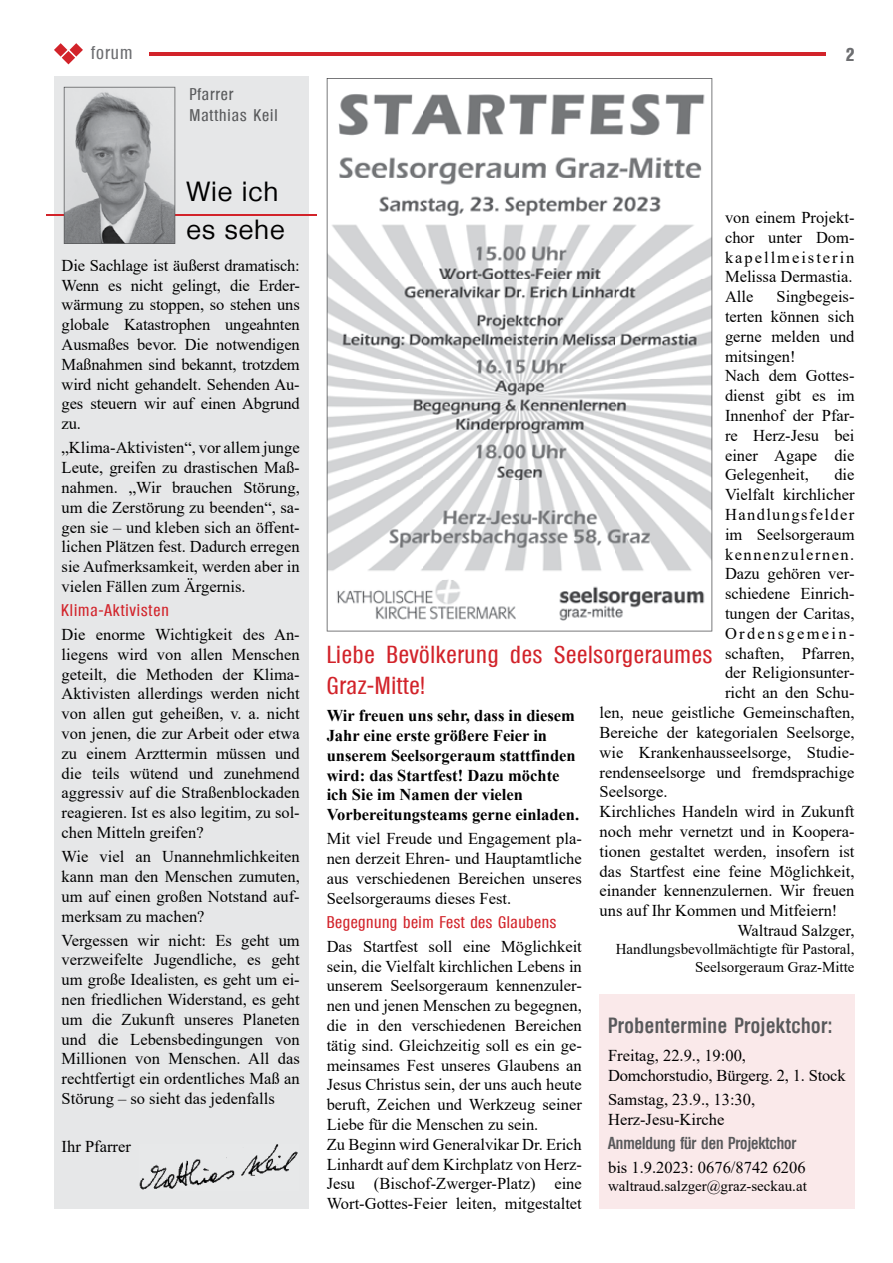
<style>
.page{position:relative;width:893px;height:1263px;background:#fff}
.page>*{position:absolute;margin:0;border:0;box-sizing:border-box;transform-origin:0 0}
.t1{font:500 27px/37.5px "Olympia";letter-spacing:.03em;color:#000}
.t2{font:500 condensed 24px/31.2px "Olympia";letter-spacing:.03em;color:#d2232a}
.t3{font:600 condensed 21px "Olympia";letter-spacing:.03em;color:#58595b}
.t4{font:500 condensed 18px "Olympia";letter-spacing:.06em;color:#6d6e71}
.t5{font:700 condensed 18px "Olympia";color:#6d6e71}
.t6{font:16.5px/19.8px "Times New Roman";color:#000;text-align:justify}
.t7{font:700 16.5px/19.8px "Times New Roman";color:#000}
.t8{font:500 condensed 16.5px "Olympia";letter-spacing:.03em;color:#d2232a}
.t9{font:600 condensed 16.5px "Olympia";color:#58595b}
.t10{font:500 condensed 16.5px/21.5px "Olympia";letter-spacing:.06em;color:#58595b}
.t11{font:500 condensed 16.5px "Olympia";letter-spacing:.06em;color:#d2232a}
.t12{font:16.5px "Times New Roman";letter-spacing:.085em;color:#000}
.t13{font:16.5px "Times New Roman";letter-spacing:.09em;color:#000}
.t14{font:16.5px "Times New Roman";letter-spacing:.14em;color:#000}
.t15{font:15px/18px "Times New Roman";color:#000;text-align:right}
</style>
<div class="page">
<hr style="left:105px;top:53px;width:721px;height:3px;background:#d2232a">
<svg style="left:54px;top:43px;width:29px;height:21px"></svg>
<div style="left:54px;top:77px;width:255px;height:1132px;background:#e6e7e8"></div>
<hr style="left:46px;top:214px;width:271px;height:1px;background:#d2232a">
<svg style="left:64px;top:87px;width:111px;height:157px"></svg>
<div style="left:91px;top:42px;width:58px;height:22px;background:#fff"></div>
<img style="left:139px;top:1144px;width:159px;height:46px">
<svg style="left:327px;top:78px;width:385px;height:553px"></svg>
<div style="left:600px;top:994px;width:255px;height:215px;background:#fae9ea"></div>
<p class="t4" style="left:91px;top:42px;width:43px">forum</p>
<p class="t10" style="left:189px;top:83px;width:90px">Pfarrer<br>Matthias Keil</p>
<h1 class="t1" style="left:187px;top:173px;width:100px">Wie ich es sehe</h1>
<p class="t6" style="left:62px;top:255px;width:240px">Die Sachlage ist äußerst dramatisch:<br>Wenn es nicht gelingt, die Erder&shy;wärmung zu stoppen, so stehen uns globale Katastrophen ungeahnten Ausmaßes bevor. Die notwendigen Maßnahmen sind bekannt, trotzdem wird nicht gehandelt. Sehenden Au&shy;ges steuern wir auf einen Abgrund zu.</p>
<p class="t6" style="left:62px;top:437px;width:240px">„Klima-Aktivisten“, vor allem junge Leute, greifen zu drastischen Maß&shy;nahmen. „Wir brauchen Störung, um die Zerstörung zu beenden“, sa&shy;gen sie – und kleben sich an öffent&shy;lichen Plätzen fest. Dadurch erregen sie Aufmerksamkeit, werden aber in vielen Fällen zum Ärgernis.</p>
<p class="t11" style="left:61px;top:601px;width:109px">Klima-Aktivisten</p>
<p class="t6" style="left:62px;top:624px;width:240px">Die enorme Wichtigkeit des An&shy;liegens wird von allen Menschen geteilt, die Methoden der Klima-Aktivisten allerdings werden nicht von allen gut geheißen, v. a. nicht von jenen, die zur Arbeit oder etwa zu einem Arzttermin müssen und die teils wütend und zunehmend aggressiv auf die Straßenblockaden reagieren. Ist es also legitim, zu sol&shy;chen Mitteln greifen?</p>
<p class="t6" style="left:62px;top:846px;width:240px">Wie viel an Unannehmlichkeiten kann man den Menschen zumuten, um auf einen großen Notstand auf&shy;merksam zu machen?</p>
<p class="t6" style="left:62px;top:930px;width:240px">Vergessen wir nicht: Es geht um verzweifelte Jugendliche, es geht um große Idealisten, es geht um ei&shy;nen friedlichen Widerstand, es geht um die Zukunft unseres Planeten und die Lebensbedingungen von Millionen von Menschen. All das rechtfertigt ein ordentliches Maß an Störung – so sieht das jedenfalls</p>
<p class="t6" style="left:62px;top:1136px;width:71px">Ihr Pfarrer</p>
<p class="t5" style="left:846px;top:44px;width:10px">2</p>
<p class="t6" style="left:725px;top:207px;width:131px;text-align:left">von einem Projekt&shy;chor unter Dom&shy;kapellmeisterin<br>Melissa Dermastia.<br>Alle</p>
<p class="t6" style="left:725px;top:286px;width:131px;text-align:left;text-indent:52px">Singbegeis&shy;terten können sich gerne melden und mitsingen!<br>Nach dem Gottes&shy;dienst gibt es im<br>Innenhof der Pfar&shy;re Herz-Jesu bei einer Agape die<br>Gelegenheit,</p>
<p class="t6" style="left:834px;top:464px;width:22px">die</p>
<p class="t6" style="left:725px;top:484px;width:131px">Vielfalt kirchlicher</p>
<p class="t12" style="left:725px;top:503px;width:131px">Handlungsfelder</p>
<p class="t6" style="left:725px;top:524px;width:131px">im Seelsorgeraum</p>
<p class="t13" style="left:725px;top:542px;width:131px">kennenzulernen.</p>
<p class="t6" style="left:725px;top:563px;width:131px">Dazu gehören ver-</p>
<p class="t6" style="left:725px;top:583px;width:131px">schiedene Einrich-</p>
<p class="t6" style="left:725px;top:603px;width:131px">tungen der Caritas,</p>
<p class="t14" style="left:725px;top:622px;width:131px">Ordensgemein-</p>
<p class="t6" style="left:725px;top:643px;width:131px">schaften, Pfarren,</p>
<p class="t6" style="left:725px;top:662px;width:131px">der Religionsunter-</p>
<p class="t6" style="left:725px;top:682px;width:131px">richt an den Schu-</p>
<p class="t6" style="left:600px;top:702px;width:256px">len, neue geistliche Gemeinschaften,</p>
<p class="t6" style="left:600px;top:722px;width:256px">Bereiche der kategorialen Seelsorge,</p>
<p class="t6" style="left:600px;top:742px;width:256px">wie Krankenhausseelsorge, Studie-</p>
<p class="t6" style="left:600px;top:761px;width:256px">rendenseelsorge und fremdsprachige</p>
<p class="t6" style="left:600px;top:781px;width:69px">Seelsorge.</p>
<p class="t6" style="left:600px;top:801px;width:256px">Kirchliches Handeln wird in Zukunft</p>
<p class="t6" style="left:600px;top:821px;width:256px">noch mehr vernetzt und in Koopera-</p>
<p class="t6" style="left:600px;top:841px;width:256px">tionen gestaltet werden, insofern ist</p>
<p class="t6" style="left:600px;top:860px;width:256px">das Startfest eine feine Möglichkeit,</p>
<p class="t6" style="left:600px;top:880px;width:256px">einander kennenzulernen. Wir freuen</p>
<p class="t6" style="left:600px;top:900px;width:239px">uns auf Ihr Kommen und Mitfeiern!</p>
<p class="t6" style="left:737px;top:920px;width:119px">Waltraud Salzger,</p>
<p class="t15" style="left:616px;top:939px;width:240px">Handlungsbevollmächtigte für Pastoral,<br>Seelsorgeraum Graz-Mitte</p>
<h2 class="t2" style="left:327px;top:639px;width:387px">Liebe Bevölkerung des Seelsorgeraumes<br>Graz-Mitte!</h2>
<p class="t7" style="left:327px;top:705px;width:254px">Wir freuen uns sehr, dass in diesem Jahr eine erste größere Feier in unserem Seelsorgeraum stattfinden wird: das Startfest! Dazu möchte ich Sie im Namen der vielen Vorbereitungsteams gerne einladen.</p>
<p class="t6" style="left:327px;top:828px;width:257px">Mit viel Freude und Engagement pla&shy;nen derzeit Ehren- und Hauptamtliche aus verschiedenen Bereichen unseres Seelsorgeraums dieses Fest.</p>
<p class="t8" style="left:327px;top:912px;width:231px">Begegnung beim Fest des Glaubens</p>
<p class="t6" style="left:327px;top:936px;width:257px;text-align:left">Das Startfest soll eine Möglichkeit sein, die Vielfalt kirchlichen Lebens in unserem Seelsorgeraum kennenzuler&shy;nen und jenen Menschen zu begegnen, die in den verschiedenen Bereichen tätig sind. Gleichzeitig soll es ein ge&shy;meinsames Fest unseres Glaubens an Jesus Christus sein, der uns auch heute beruft, Zeichen und Werkzeug seiner Liebe für die Menschen zu sein.<br>Zu Beginn wird Generalvikar Dr. Erich Linhardt auf dem Kirchplatz von Herz-Jesu (Bischof-Zwerger-Platz) eine Wort-Gottes-Feier leiten, mitgestaltet</p>
<p class="t3" style="left:608px;top:1013px;width:225px">Probentermine Projektchor:</p>
<p class="t6" style="left:608px;top:1045px;width:239px">Freitag, 22.9., 19:00,<br>Domchorstudio, Bürgerg. 2, 1. Stock</p>
<p class="t6" style="left:608px;top:1089px;width:149px">Samstag, 23.9., 13:30,<br>Herz-Jesu-Kirche</p>
<p class="t9" style="left:608px;top:1133px;width:190px">Anmeldung für den Projektchor</p>
<p class="t6" style="left:608px;top:1157px;width:199px">bis 1.9.2023: 0676/8742 6206</p>
<p class="t15" style="left:608px;top:1176px;width:200px">waltraud.salzger@graz-seckau.at</p>
</div>
